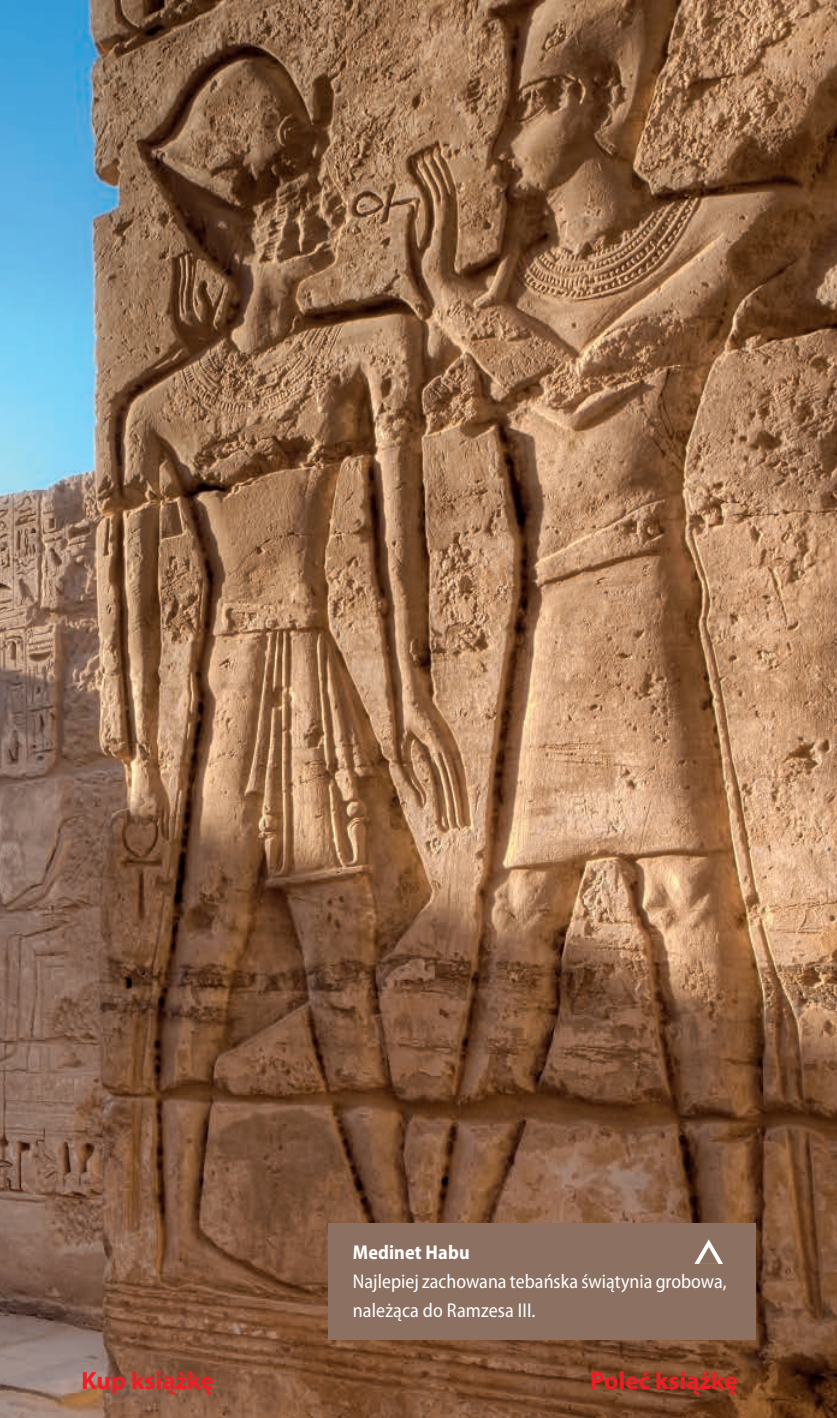
<style>
.page{position:relative;width:837px;height:1418px;background:#fff}
.page>*{position:absolute;margin:0;border:0;box-sizing:border-box;transform-origin:0 0}
.t1{font:700 25px "Myriad Pro";color:#ee1d23}
.t2{font:semi-condensed 20px/28.8px "Myriad Pro";color:#fff}
.t3{font:700 semi-condensed 20px "Myriad Pro";letter-spacing:.005em;color:#fff}
</style>
<div class="page">
<img style="left:0;top:0;width:836px;height:1417px">
<div style="left:328px;top:1222px;width:427px;height:117px;background:#8c7061"></div>
<svg style="left:695px;top:1239px;width:27px;height:24px"></svg>
<p class="t3" style="left:353px;top:1241px;width:118px">Medinet Habu</p>
<p class="t2" style="left:353px;top:1267px;width:375px">Najlepiej zachowana tebańska świątynia grobowa, należąca do Ramzesa III.</p>
<p class="t1" style="left:81px;top:1364px;width:134px">Kup książkę</p>
<p class="t1" style="left:590px;top:1364px;width:149px">Poleć książkę</p>
</div>
